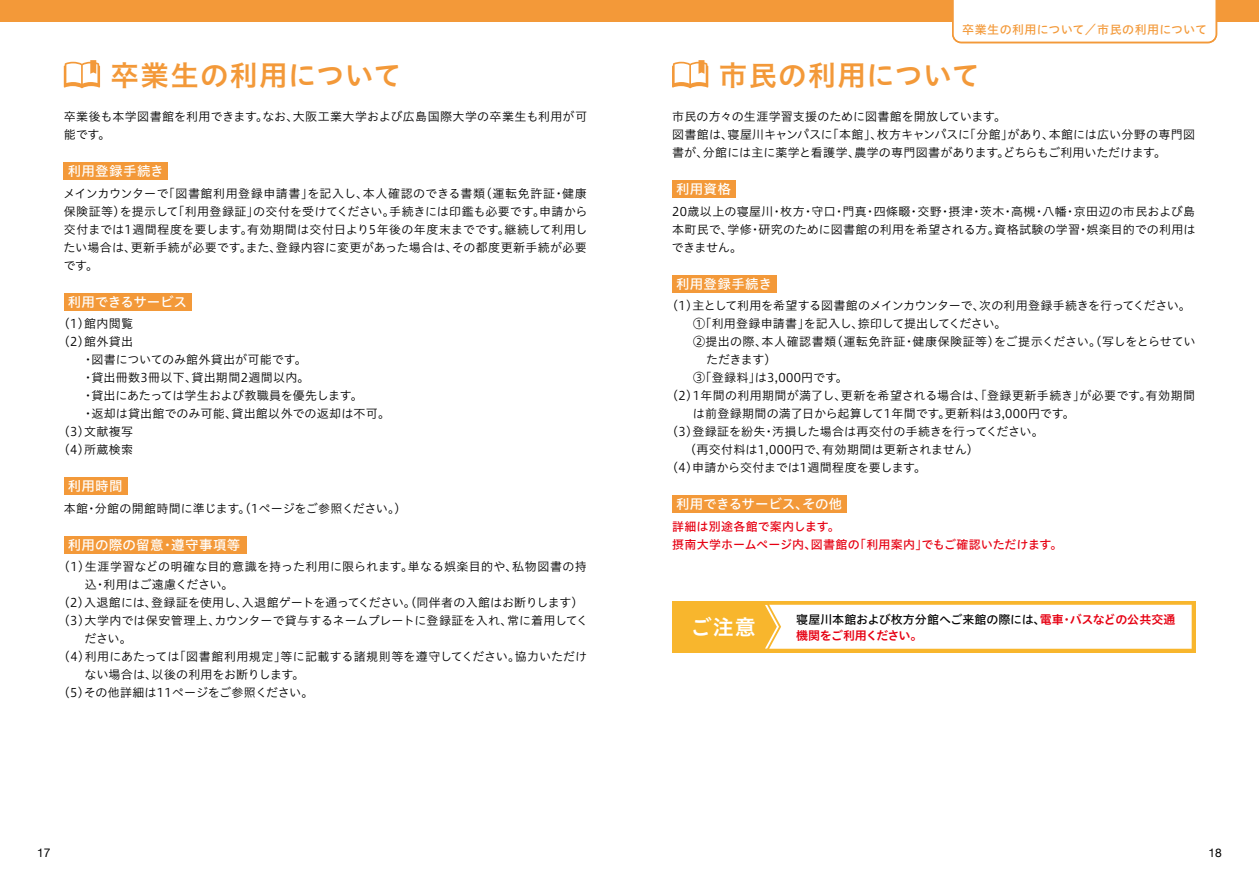
<style>
.page{position:relative;width:1259px;height:893px;background:#fff}
.page>*{position:absolute;margin:0;border:0;box-sizing:border-box;transform-origin:0 0}
.t1{font:28.5px "Hiragino UD Sans Std W6";letter-spacing:.035em;color:#f39939}
.t2{font:21px "Hiragino UD Sans Std W6";color:#fff}
.t3{font:13.5px "Hiragino UD Sans Std W5";letter-spacing:.015em;color:#fff}
.t4{font:13.5px "Hiragino UD Sans Std W5";letter-spacing:-.015em;color:#fff}
.t5{font:12px/18px "Hiragino UD Sans Std W3";letter-spacing:.015em;color:#000}
.t6{font:12px/18px "Hiragino UD Sans Std W5";letter-spacing:.01em;color:#e60012}
.t7{font:12px "Hiragino UD Sans Std W3";letter-spacing:-.02em;color:#000}
.t8{font:12px "Hiragino UD Sans Std W3";letter-spacing:.045em;color:#000}
.t9{font:12px "Hiragino UD Sans Std W5";letter-spacing:-.005em;color:#000}
.t10{font:12px "Hiragino UD Sans Std W3";letter-spacing:-.01em;color:#000}
.t11{font:12px "Hiragino UD Sans Std W3";letter-spacing:-.015em;color:#000}
.t12{font:12px "Hiragino UD Sans Std W5";letter-spacing:.035em;color:#f39939}
.t13{font:12px "Hiragino UD Sans Std W3";letter-spacing:-.03em;color:#000}
.t14{font:12px "Hiragino UD Sans Std W6";letter-spacing:-.06em;color:#e60012}
.t15{font:12px "Helvetica Neue";color:#000}
.s1{font-family:"Hiragino UD Sans Std W6";color:#e60012}
</style>
<div class="page">
<div style="left:0;top:0;width:642px;height:21px;background:#f39939"></div>
<svg style="left:64px;top:60px;width:36px;height:28px"></svg>
<div style="left:64px;top:163px;width:104px;height:17px;background:#f39939"></div>
<div style="left:64px;top:293px;width:127px;height:17px;background:#f39939"></div>
<div style="left:64px;top:478px;width:64px;height:17px;background:#f39939"></div>
<div style="left:64px;top:536px;width:183px;height:17px;background:#f39939"></div>
<div style="left:617px;top:0;width:642px;height:21px;background:#f39939"></div>
<svg style="left:951px;top:0;width:267px;height:44px"></svg>
<div style="left:672px;top:601px;width:523px;height:51px;background:#f8b62d"></div>
<div style="left:765px;top:605px;width:426px;height:44px;background:#fff"></div>
<svg style="left:672px;top:60px;width:36px;height:28px"></svg>
<div style="left:672px;top:181px;width:64px;height:17px;background:#f39939"></div>
<div style="left:672px;top:275px;width:104px;height:17px;background:#f39939"></div>
<div style="left:672px;top:496px;width:175px;height:17px;background:#f39939"></div>
<p class="t12" style="left:962px;top:20px;width:246px">卒業生の利用について／市民の利用について</p>
<h1 class="t1" style="left:111px;top:53px;width:292px">卒業生の利用について</h1>
<h1 class="t1" style="left:719px;top:53px;width:263px">市民の利用について</h1>
<p class="t5" style="left:64px;top:107px;width:525px">卒業後も本学図書館を利用できます。なお、大阪工業大学および広島国際大学の卒業生も利用が可能です。</p>
<p class="t3" style="left:68px;top:161px;width:97px">利用登録手続き</p>
<p class="t5" style="left:63px;top:183px;width:526px;text-align:justify">メインカウンターで「図書館利用登録申請書」を記入し、本人確認のできる書類(運転免許証・健康保険証等)を提示して「利用登録証」の交付を受けてください。手続きには印鑑も必要です。申請から交付までは1週間程度を要します。有効期間は交付日より5年後の年度末までです。継続して利用したい場合は、更新手続が必要です。また、登録内容に変更があった場合は、その都度更新手続が必要です。</p>
<p class="t4" style="left:68px;top:292px;width:121px">利用できるサービス</p>
<p class="t5" style="left:64px;top:314px;width:71px">(1)館内閲覧</p>
<p class="t5" style="left:64px;top:332px;width:71px">(2)館外貸出</p>
<p class="t5" style="left:82px;top:350px;width:226px">・図書についてのみ館外貸出が可能です。</p>
<p class="t5" style="left:82px;top:368px;width:229px">・貸出冊数3冊以下、貸出期間2週間以内。</p>
<p class="t11" style="left:82px;top:387px;width:282px">・貸出にあたっては学生および教職員を優先します。</p>
<p class="t5" style="left:82px;top:404px;width:310px">・返却は貸出館でのみ可能、貸出館以外での返却は不可。</p>
<p class="t5" style="left:64px;top:422px;width:71px">(3)文献複写</p>
<p class="t5" style="left:64px;top:440px;width:71px">(4)所蔵検索</p>
<p class="t3" style="left:68px;top:476px;width:56px">利用時間</p>
<p class="t5" style="left:64px;top:498px;width:338px">本館・分館の開館時間に準じます。(1ページをご参照ください。)</p>
<p class="t3" style="left:68px;top:535px;width:174px">利用の際の留意・遵守事項等</p>
<p class="t5" style="left:64px;top:557px;width:524px">(1)生涯学習などの明確な目的意識を持った利用に限られます。単なる娯楽目的や、私物図書の持</p>
<p class="t13" style="left:85px;top:576px;width:150px">込・利用はご遠慮ください。</p>
<p class="t5" style="left:64px;top:593px;width:515px">(2)入退館には、登録証を使用し、入退館ゲートを通ってください。(同伴者の入館はお断りします)</p>
<p class="t5" style="left:64px;top:611px;width:526px">(3)大学内では保安管理上、カウンターで貸与するネームプレートに登録証を入れ、常に着用してく</p>
<p class="t5" style="left:85px;top:629px;width:49px">ださい。</p>
<p class="t5" style="left:64px;top:647px;width:525px">(4)利用にあたっては「図書館利用規定」等に記載する諸規則等を遵守してください。協力いただけ</p>
<p class="t5" style="left:85px;top:665px;width:221px">ない場合は、以後の利用をお断りします。</p>
<p class="t5" style="left:64px;top:683px;width:251px">(5)その他詳細は11ページをご参照ください。</p>
<p class="t5" style="left:672px;top:107px;width:525px">市民の方々の生涯学習支援のために図書館を開放しています。<br>図書館は、寝屋川キャンパスに「本館」、枚方キャンパスに「分館」があり、本館には広い分野の専門図書が、分館には主に薬学と看護学、農学の専門図書があります。どちらもご利用いただけます。</p>
<p class="t3" style="left:676px;top:179px;width:56px">利用資格</p>
<p class="t5" style="left:671px;top:201px;width:525px;text-align:justify">20歳以上の寝屋川・枚方・守口・門真・四條畷・交野・摂津・茨木・高槻・八幡・京田辺の市民および島本町民で、学修・研究のために図書館の利用を希望される方。資格試験の学習・娯楽目的での利用はできません。</p>
<p class="t3" style="left:676px;top:274px;width:97px">利用登録手続き</p>
<p class="t7" style="left:672px;top:297px;width:520px">(1)主として利用を希望する図書館のメインカウンターで、次の利用登録手続きを行ってください。</p>
<p class="t10" style="left:693px;top:315px;width:315px">①「利用登録申請書」を記入し、捺印して提出してください。</p>
<p class="t8" style="left:693px;top:333px;width:504px">②提出の際、本人確認書類(運転免許証・健康保険証等)をご提示ください。(写しをとらせてい</p>
<p class="t5" style="left:706px;top:350px;width:66px">ただきます)</p>
<p class="t5" style="left:693px;top:368px;width:156px">③「登録料」は3,000円です。</p>
<p class="t5" style="left:672px;top:386px;width:525px">(2)1年間の利用期間が満了し、更新を希望される場合は、「登録更新手続き」が必要です。有効期間</p>
<p class="t5" style="left:693px;top:404px;width:383px">は前登録期間の満了日から起算して1年間です。更新料は3,000円です。</p>
<p class="t5" style="left:672px;top:422px;width:373px">(3)登録証を紛失・汚損した場合は再交付の手続きを行ってください。</p>
<p class="t5" style="left:690px;top:440px;width:284px">(再交付料は1,000円で、有効期間は更新されません)</p>
<p class="t5" style="left:672px;top:458px;width:256px">(4)申請から交付までは1週間程度を要します。</p>
<p class="t4" style="left:676px;top:494px;width:168px">利用できるサービス、その他</p>
<p class="t6" style="left:672px;top:516px;width:392px">詳細は別途各館で案内します。<br>摂南大学ホームページ内、図書館の「利用案内」でもご確認いただけます。</p>
<p class="t9" style="left:796px;top:610px;width:381px">寝屋川本館および枚方分館へご来館の際には、<span class="s1">電車・バスなどの公共交通</span></p>
<h2 class="t2" style="left:691px;top:611px;width:67px">ご注意</h2>
<p class="t14" style="left:796px;top:627px;width:128px">機関をご利用ください。</p>
<p class="t15" style="left:37px;top:844px;width:15px">17</p>
<p class="t15" style="left:1208px;top:844px;width:15px">18</p>
</div>
